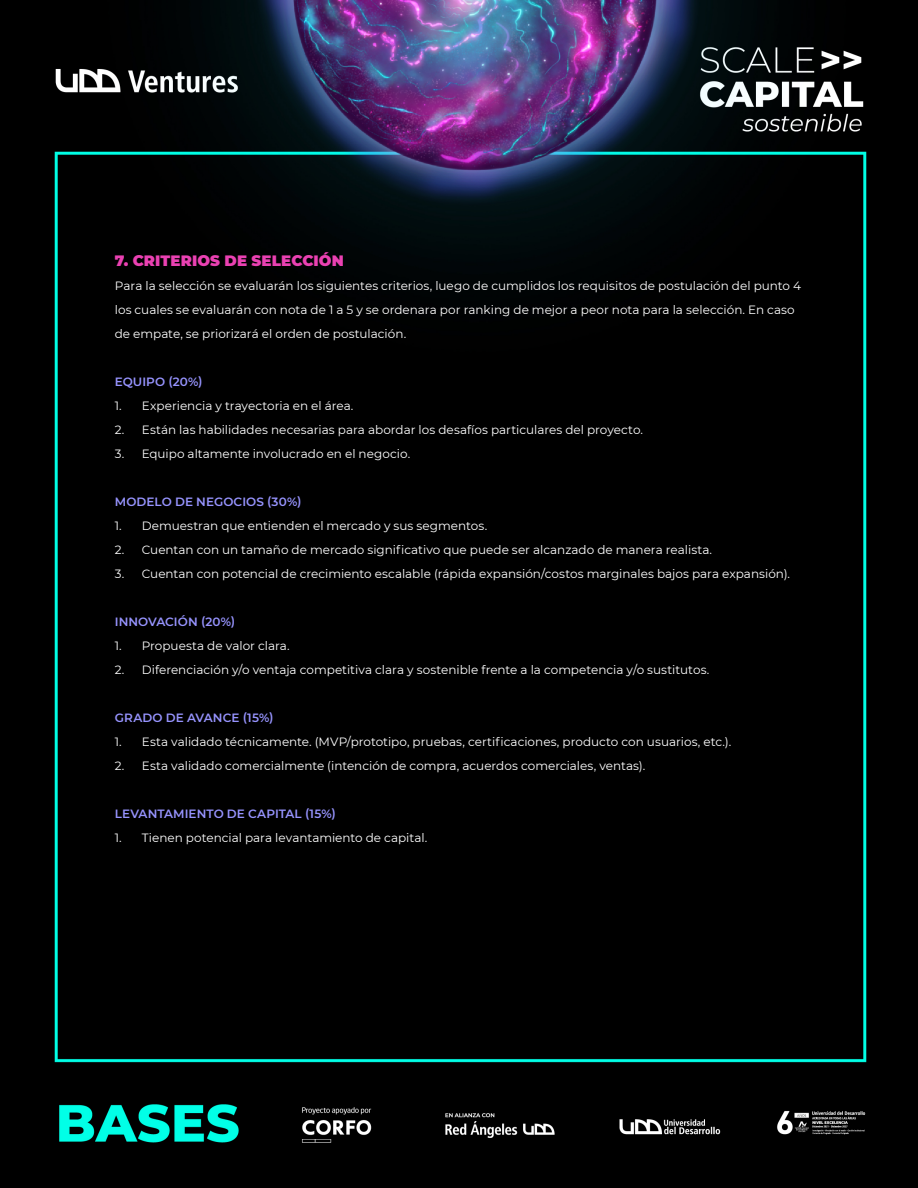
<style>
.page{position:relative;width:918px;height:1188px;background:#fff}
.page>*{position:absolute;margin:0;border:0;box-sizing:border-box;transform-origin:0 0}
.t1{font:900 15px "Montserrat";letter-spacing:.01em;color:#ea41b2}
.t2{font:12px/24px "Montserrat";color:#fff}
.t3{font:600 12px "Montserrat";letter-spacing:.01em;color:#9693fd}
</style>
<div class="page">
<img style="left:0;top:0;width:918px;height:1188px">
<p class="t1" style="left:115px;top:250px;width:231px">7. CRITERIOS DE SELECCIÓN</p>
<p class="t2" style="left:115px;top:274px;width:688px">Para la selección se evaluarán los siguientes criterios, luego de cumplidos los requisitos de postulación del punto 4 los cuales se evaluarán con nota de 1 a 5 y se ordenara por ranking de mejor a peor nota para la selección. En caso de empate, se priorizará el orden de postulación.</p>
<p class="t3" style="left:115px;top:373px;width:89px">EQUIPO (20%)</p>
<p class="t2" style="left:115px;top:394px;width:240px">1. Experiencia y trayectoria en el área.</p>
<p class="t2" style="left:115px;top:418px;width:530px">2. Están las habilidades necesarias para abordar los desafíos particulares del proyecto.</p>
<p class="t2" style="left:115px;top:442px;width:297px">3. Equipo altamente involucrado en el negocio.</p>
<p class="t3" style="left:115px;top:493px;width:188px">MODELO DE NEGOCIOS (30%)</p>
<p class="t2" style="left:115px;top:514px;width:374px">1. Demuestran que entienden el mercado y sus segmentos.</p>
<p class="t2" style="left:115px;top:538px;width:599px">2. Cuentan con un tamaño de mercado significativo que puede ser alcanzado de manera realista.</p>
<p class="t2" style="left:115px;top:562px;width:677px">3. Cuentan con potencial de crecimiento escalable (rápida expansión/costos marginales bajos para expansión).</p>
<p class="t3" style="left:115px;top:613px;width:122px">INNOVACIÓN (20%)</p>
<p class="t2" style="left:115px;top:634px;width:176px">1. Propuesta de valor clara.</p>
<p class="t2" style="left:115px;top:658px;width:596px">2. Diferenciación y/o ventaja competitiva clara y sostenible frente a la competencia y/o sustitutos.</p>
<p class="t3" style="left:115px;top:709px;width:160px">GRADO DE AVANCE (15%)</p>
<p class="t2" style="left:115px;top:730px;width:618px">1. Esta validado técnicamente. (MVP/prototipo, pruebas, certificaciones, producto con usuarios, etc.).</p>
<p class="t2" style="left:115px;top:754px;width:532px">2. Esta validado comercialmente (intención de compra, acuerdos comerciales, ventas).</p>
<p class="t3" style="left:115px;top:805px;width:223px">LEVANTAMIENTO DE CAPITAL (15%)</p>
<p class="t2" style="left:115px;top:826px;width:314px">1. Tienen potencial para levantamiento de capital.</p>
</div>
